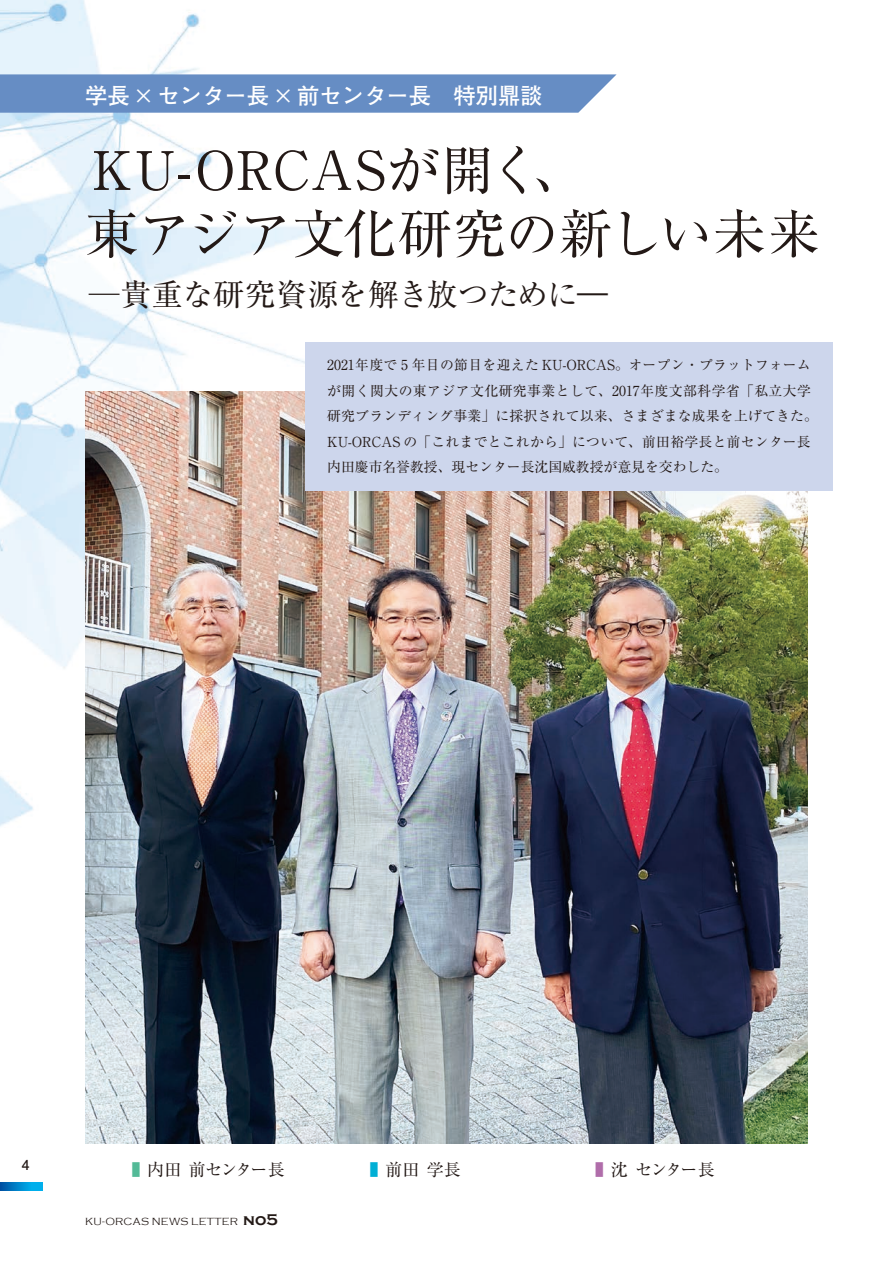
<style>
.page{position:relative;width:893px;height:1263px;background:#fff}
.page>*{position:absolute;margin:0;border:0;box-sizing:border-box;transform-origin:0 0}
.t1{font:53.1px/63.8px "Ryumin Pr 6";letter-spacing:.005em;color:#231916}
.t2{font:30.9px "Ryumin Pr 6";letter-spacing:-.005em;color:#231916}
.t3{font:700 22.35px "Futo Go B101 Pr 6";color:#fff}
.t4{font:16.95px "Ryumin Pr 6";letter-spacing:-.06em;color:#231916}
.t5{font:13.8px/25.5px "Ryumin Pr 6";letter-spacing:.015em;color:#231916}
.t6{font:700 13.8px "Futo Go B101 Pr 6";color:#231916}
.t7{font:300 10.65px "Copperplate Gothic";letter-spacing:.035em;color:#231916}
.s1{font-family:"Gothic BBB Pr 6";font-weight:500}
.s2{color:#53ba97}
.s3{color:#00afd5}
.s4{color:#b06daa}
.s5{font-weight:700;font-size:15.9px}
</style>
<div class="page">
<img style="left:0;top:0;width:833px;height:827px">
<img style="left:85px;top:391px;width:723px;height:753px">
<div style="left:305px;top:342px;width:528px;height:148px;background:#cdd6ec"></div>
<svg style="left:0;top:74px;width:617px;height:39px;background:#6d92c6"></svg>
<svg style="left:0;top:1182px;width:43px;height:9px"></svg>
<h3 class="t3" style="left:85px;top:77px;width:459px">学長<span class="s1">×</span>センター長<span class="s1">×</span>前センター長　特別鼎談</h3>
<h1 class="t1" style="left:85px;top:135px;width:737px">KU-ORCASが開く、<br>東アジア文化研究の新しい未来</h1>
<h2 class="t2" style="left:89px;top:270px;width:521px">─貴重な研究資源を解き放つために―</h2>
<p class="t5" style="left:327px;top:352px;width:492px">2021年度で 5 年目の節目を迎えた KU-ORCAS。オープン・プラットフォームが開く関大の東アジア文化研究事業として、2017年度文部科学省「私立大学研究ブランディング事業」に採択されて以来、さまざまな成果を上げてきた。KU-ORCAS の「これまでとこれから」について、前田裕学長と前センター長内田慶市名誉教授、現センター長沈国威教授が意見を交わした。</p>
<p class="t6" style="left:22px;top:1154px;width:9px">4</p>
<p class="t4" style="left:132px;top:1156px;width:154px"><span class="s2">■</span> 内田 前センター長</p>
<p class="t4" style="left:370px;top:1156px;width:93px"><span class="s3">■</span> 前田 学長</p>
<p class="t4" style="left:595px;top:1156px;width:121px"><span class="s4">■</span> 沈 センター長</p>
<p class="t7" style="left:85px;top:1216px;width:194px">KU-ORCAS NEWS LETTER <span class="s5">no5</span></p>
</div>
